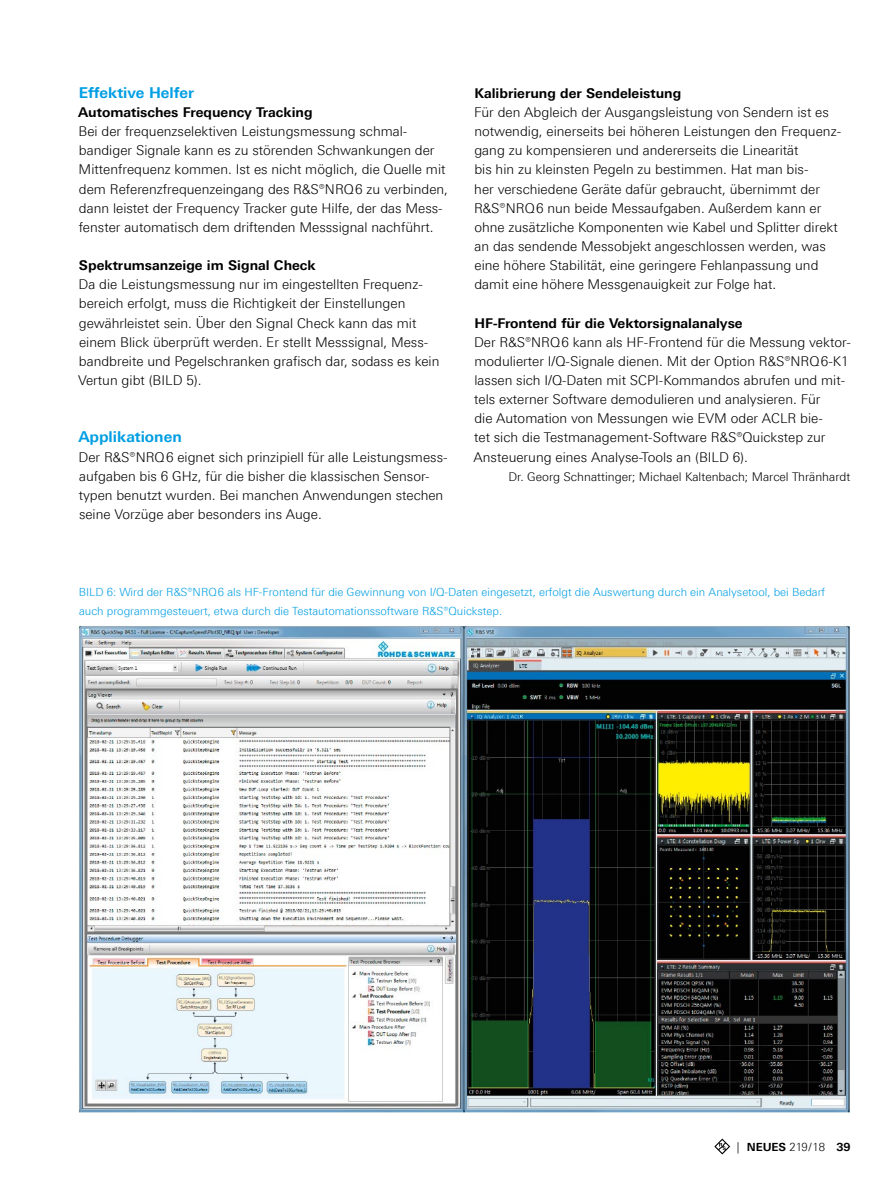
<style>
.page{position:relative;width:893px;height:1191px;background:#fff}
.page>*{position:absolute;margin:0;border:0;box-sizing:border-box;transform-origin:0 0}
._03_Überschrift_1{font:700 15px "Linotype Univers 630";color:#009ee3}
.Fließtext_oAo{font:300 13.5px/19.2px "Linotype Univers 330";color:#000}
._03_Überschrift_2{font:700 13.5px "Linotype Univers 630";color:#000}
._03_Überschrift_2_oA{font:700 13.5px "Linotype Univers 630";color:#000}
.Autor{font:300 12px "Linotype Univers 330";color:#000}
.Bildlegende{font:300 11.25px/19.2px "Linotype Univers 330";color:#009ee3}
.t1{font:300 11.25px "Linotype Univers 330";color:#000}
.s1{font-family:"Linotype Univers 630";font-weight:700}
</style>
<div class="page">
<img style="left:79px;top:625px;width:771px;height:487px">
<svg style="left:714px;top:1138px;width:16px;height:16px"></svg>
<p class="_03_Überschrift_1" style="left:79px;top:83px;width:117px">Effektive Helfer</p>
<p class="_03_Überschrift_2_oA" style="left:78px;top:104px;width:236px">Automatisches Frequency Tracking</p>
<p class="Fließtext_oAo" style="left:79px;top:122px;width:371px">Bei der frequenzselektiven Leistungsmessung schmal&shy;bandiger Signale kann es zu störenden Schwankungen der Mittenfrequenz kommen. Ist es nicht möglich, die Quelle mit dem Referenzfrequenzeingang des R&amp;S®NRQ6 zu verbinden, dann leistet der Frequency Tracker gute Hilfe, der das Mess&shy;fenster automatisch dem driftenden Messsignal nachführt.</p>
<p class="_03_Überschrift_2" style="left:79px;top:257px;width:238px">Spektrumsanzeige im Signal Check</p>
<p class="Fließtext_oAo" style="left:78px;top:275px;width:363px">Da die Leistungsmessung nur im eingestellten Frequenz&shy;bereich erfolgt, muss die Richtigkeit der Einstellungen gewährleistet sein. Über den Signal Check kann das mit einem Blick überprüft werden. Er stellt Messsignal, Mess&shy;bandbreite und Pegelschranken grafisch dar, sodass es kein Vertun gibt (BILD 5).</p>
<p class="_03_Überschrift_1" style="left:78px;top:428px;width:105px">Applikationen</p>
<p class="Fließtext_oAo" style="left:79px;top:447px;width:370px">Der R&amp;S®NRQ6 eignet sich prinzipiell für alle Leistungsmess&shy;aufgaben bis 6 GHz, für die bisher die klassischen Sensor&shy;typen benutzt wurden. Bei manchen Anwendungen stechen seine Vorzüge aber besonders ins Auge.</p>
<p class="_03_Überschrift_2" style="left:474px;top:85px;width:208px">Kalibrierung der Sendeleistung</p>
<p class="Fließtext_oAo" style="left:474px;top:102px;width:369px">Für den Abgleich der Ausgangsleistung von Sendern ist es notwendig, einerseits bei höheren Leistungen den Frequenz&shy;gang zu kompensieren und andererseits die Linearität<br>bis hin zu kleinsten Pegeln zu bestimmen. Hat man bis-<br>her verschiedene Geräte dafür gebraucht, übernimmt der R&amp;S®NRQ6 nun beide Messaufgaben. Außerdem kann er ohne zusätzliche Komponenten wie Kabel und Splitter direkt an das sendende Messobjekt angeschlossen werden, was eine höhere Stabilität, eine geringere Fehlanpassung und damit eine höhere Messgenauigkeit zur Folge hat.</p>
<p class="_03_Überschrift_2" style="left:474px;top:314px;width:270px">HF-Frontend für die Vektorsignalanalyse</p>
<p class="Fließtext_oAo" style="left:473px;top:332px;width:379px">Der R&amp;S®NRQ6 kann als HF-Frontend für die Messung vektor&shy;modulierter I/Q-Signale dienen. Mit der Option R&amp;S®NRQ6-K1 lassen sich I/Q-Daten mit SCPI-Kommandos abrufen und mit&shy;tels externer Software demodulieren und analysieren. Für<br>die Automation von Messungen wie EVM oder ACLR bie-<br>tet sich die Testmanagement-Software R&amp;S®Quickstep zur Ansteuerung eines Analyse-Tools an (BILD 6).</p>
<p class="Autor" style="left:508px;top:469px;width:343px">Dr. Georg Schnattinger; Michael Kaltenbach; Marcel Thränhardt</p>
<p class="Bildlegende" style="left:79px;top:582px;width:748px">BILD 6: Wird der R&amp;S®NRQ6 als HF-Frontend für die Gewinnung von I/Q-Daten eingesetzt, erfolgt die Auswertung durch ein Analysetool, bei Bedarf auch programmgesteuert, etwa durch die Testautomationssoftware R&amp;S®Quickstep.</p>
<p class="t1" style="left:737px;top:1140px;width:115px">| <span class="s1">NEUES</span> 219/18 <span class="s1">39</span></p>
</div>
